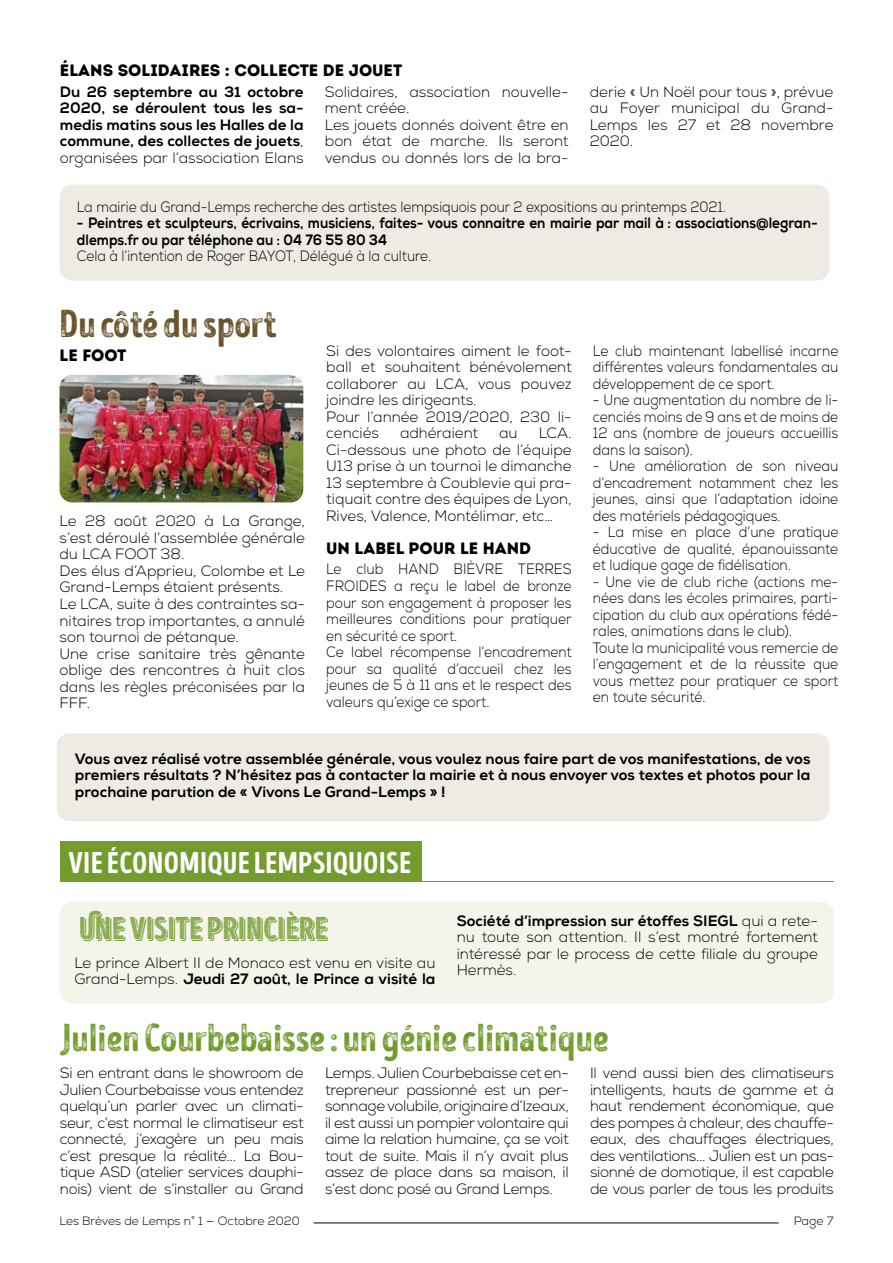
<style>
.page{position:relative;width:893px;height:1263px;background:#fff}
.page>*{position:absolute;margin:0;border:0;box-sizing:border-box;transform-origin:0 0}
.t1{font:39px "Intro Head H G Base";color:#729c2e}
.t2{font:39px "Intro Head H G Base";color:#6a532b}
.t3{font:31.5px "Intro Head HUC H1 Base Shade";letter-spacing:.02em;color:#729c2e}
.t4{font:30px "Intro Head H Base";letter-spacing:.01em;color:#fff}
.t5{font:16.5px "Intro Rust Base";color:#000}
.t6{font:300 15px/16.5px "Nexa";color:#000;text-align:justify}
.t7{font:300 15px/16.5px "Nexa";color:#000;text-align:justify;scale:.91 1}
.t8{font:800 15px/16.5px "Nexa";color:#000;text-align:justify}
.t9{font:800 15px/16.5px "Nexa";color:#000;scale:.9 1}
.t10{font:300 15px "Nexa";color:#000;scale:.9 1}
.t11{font:300 12px "Nexa";color:#000}
.s1{font-weight:300}
.s2{font-weight:800}
</style>
<div class="page">
<hr style="left:314px;top:1223px;width:465px;height:1px;background:#000">
<img style="left:60px;top:375px;width:243px;height:127px">
<div style="left:60px;top:185px;width:769px;height:96px;background:#eeeae4;border-radius:13px"></div>
<div style="left:60px;top:902px;width:774px;height:101px;background:#f3f5eb;border-radius:13px"></div>
<div style="left:57px;top:733px;width:772px;height:88px;background:#eeeae4;border-radius:13px"></div>
<div style="left:60px;top:842px;width:361px;height:39px;background:#729c2e"></div>
<hr style="left:60px;top:881px;width:774px;height:1px;background:#729c2e">
<p class="t5" style="left:60px;top:60px;width:344px">ÉLANS SOLIDAIRES : COLLECTE DE JOUET</p>
<p class="t8" style="left:60px;top:84px;width:245px">Du 26 septembre au 31 octobre 2020, se déroulent tous les sa&shy;medis matins sous les Halles de la commune, des collectes de jouets<span class="s1">, organisées par l’association Elans</span></p>
<p class="t6" style="left:325px;top:84px;width:245px;text-align:left">Solidaires, association nouvelle&shy;ment créée.<br>Les jouets donnés doivent être en bon état de marche. Ils seront vendus ou donnés lors de la bra-</p>
<p class="t6" style="left:590px;top:84px;width:245px">derie « Un Noël pour tous », prévue au Foyer municipal du Grand-Lemps les 27 et 28 novembre 2020.</p>
<p class="t10" style="left:77px;top:198px;width:723px">La mairie du Grand-Lemps recherche des artistes lempsiquois pour 2 expositions au printemps 2021.</p>
<p class="t9" style="left:77px;top:215px;width:825px">- Peintres et sculpteurs, écrivains, musiciens, faites- vous connaitre en mairie par mail à : associations@legran&shy;dlemps.fr ou par téléphone au : 04 76 55 80 34</p>
<p class="t10" style="left:77px;top:247px;width:395px">Cela à l’intention de Roger BAYOT, Délégué à la culture.</p>
<h1 class="t2" style="left:60px;top:300px;width:219px">Du côté du sport</h1>
<p class="t5" style="left:60px;top:345px;width:68px">LE FOOT</p>
<p class="t6" style="left:60px;top:513px;width:247px;text-align:left">Le 28 août 2020 à La Grange, s’est déroulé l’assemblée générale du LCA FOOT 38.<br>Des élus d’Apprieu, Colombe et Le<br>Grand-Lemps étaient présents.<br>Le LCA, suite à des contraintes sa&shy;nitaires trop importantes, a annulé son tournoi de pétanque.<br>Une crise sanitaire très gênante oblige des rencontres à huit clos dans les règles préconisées par la<br>FFF.</p>
<p class="t6" style="left:326px;top:343px;width:247px;text-align:left">Si des volontaires aiment le foot&shy;ball et souhaitent bénévolement collaborer au LCA, vous pouvez joindre les dirigeants.<br>Pour l’année 2019/2020, 230 li&shy;cenciés</p>
<p class="t6" style="left:326px;top:425px;width:247px;text-indent:212px">LCA.<br>Ci-dessous une photo de l’équipe U13 prise à un tournoi le dimanche 13 septembre à Coublevie qui pra&shy;tiquait contre des équipes de Lyon, Rives, Valence, Montélimar, etc…</p>
<p class="t5" style="left:326px;top:537px;width:207px">UN LABEL POUR LE HAND</p>
<p class="t7" style="left:326px;top:561px;width:271px;text-align:left">Le club HAND BIÈVRE TERRES<br>FROIDES a reçu le label de bronze pour son engagement à proposer les meilleures conditions pour pratiquer en sécurité ce sport.<br>Ce label récompense l’encadrement pour sa qualité d’accueil chez les jeunes de 5 à 11 ans et le respect des valeurs qu’exige ce sport.</p>
<p class="t6" style="left:400px;top:425px;width:80px">adhéraient</p>
<p class="t6" style="left:499px;top:425px;width:20px">au</p>
<p class="t7" style="left:593px;top:343px;width:271px">Le club maintenant labellisé incarne différentes valeurs fondamentales au développement de ce sport.</p>
<p class="t7" style="left:593px;top:392px;width:271px">- Une augmentation du nombre de li&shy;cenciés moins de 9 ans et de moins de 12 ans (nombre de joueurs accueillis dans la saison).</p>
<p class="t7" style="left:593px;top:458px;width:271px">- Une amélioration de son niveau d’encadrement notamment chez les jeunes, ainsi que l’adaptation idoine des matériels pédagogiques.</p>
<p class="t7" style="left:593px;top:524px;width:271px">- La mise en place d’une pratique éducative de qualité, épanouissante et ludique gage de fidélisation.</p>
<p class="t7" style="left:593px;top:574px;width:271px;text-align:left">- Une vie de club riche (actions me&shy;nées dans les écoles primaires, parti&shy;cipation du club aux opérations fédé&shy;rales, animations dans le club).<br>Toute la municipalité vous remercie de l’engagement et de la réussite que vous mettez pour pratiquer ce sport en toute sécurité.</p>
<p class="t8" style="left:75px;top:750px;width:737px">Vous avez réalisé votre assemblée générale, vous voulez nous faire part de vos manifestations, de vos premiers résultats ? N’hésitez pas à contacter la mairie et à nous envoyer vos textes et photos pour la prochaine parution de « Vivons Le Grand-Lemps » !</p>
<h3 class="t4" style="left:68px;top:844px;width:344px">VIE ÉCONOMIQUE LEMPSIQUOISE</h3>
<h2 class="t3" style="left:79px;top:909px;width:250px">Une visite princière</h2>
<p class="t6" style="left:74px;top:955px;width:363px">Le prince Albert II de Monaco est venu en visite au<br>Grand-Lemps. <span class="s2">Jeudi 27 août, le Prince a visité la</span></p>
<p class="t6" style="left:457px;top:912px;width:363px"><span class="s2">Société d’impression sur étoffes SIEGL</span> qui a rete&shy;nu toute son attention. Il s’est montré fortement intéressé par le process de cette filiale du groupe Hermès.</p>
<h1 class="t1" style="left:60px;top:1014px;width:551px">Julien Courbebaisse : un génie climatique</h1>
<p class="t6" style="left:60px;top:1065px;width:245px">Si en entrant dans le showroom de Julien Courbebaisse vous entendez quelqu’un parler avec un climati&shy;seur, c’est normal le climatiseur est connecté, j’exagère un peu mais c’est presque la réalité... La Bou&shy;tique ASD (atelier services dauphi&shy;nois) vient de s’installer au Grand</p>
<p class="t6" style="left:325px;top:1065px;width:245px">Lemps. Julien Courbebaisse cet en&shy;trepreneur passionné est un per&shy;sonnage volubile, originaire d’Izeaux, il est aussi un pompier volontaire qui aime la relation humaine, ça se voit tout de suite. Mais il n’y avait plus assez de place dans sa maison, il s’est donc posé au Grand Lemps.</p>
<p class="t6" style="left:590px;top:1065px;width:245px">Il vend aussi bien des climatiseurs intelligents, hauts de gamme et à haut rendement économique, que des pompes à chaleur, des chauffe&shy;eaux, des chauffages électriques, des ventilations... Julien est un pas&shy;sionné de domotique, il est capable de vous parler de tous les produits</p>
<p class="t11" style="left:60px;top:1214px;width:242px">Les Brèves de Lemps n° 1 — Octobre 2020</p>
<p class="t11" style="left:794px;top:1214px;width:41px">Page 7</p>
</div>
